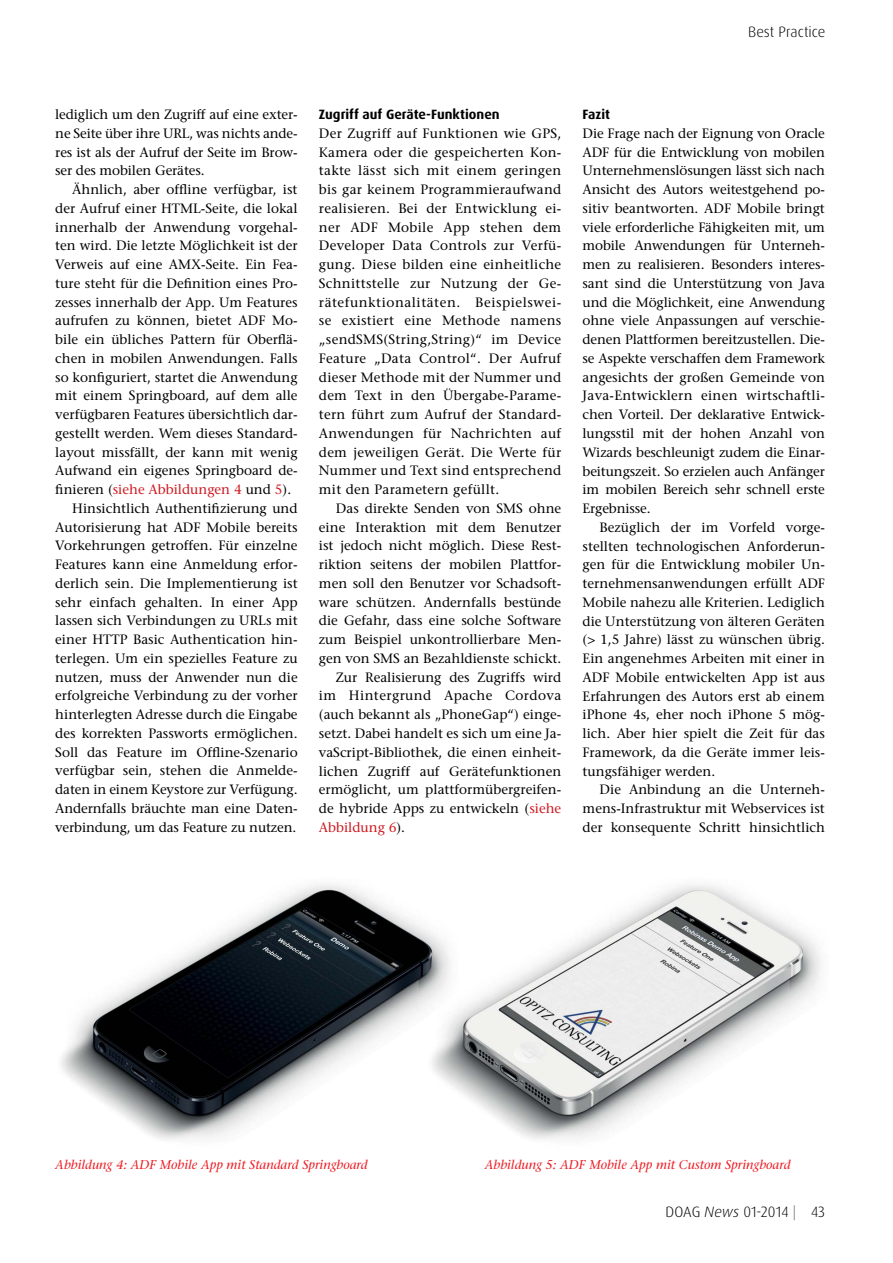
<style>
.page{position:relative;width:893px;height:1263px;background:#fff}
.page>*{position:absolute;margin:0;border:0;box-sizing:border-box;transform-origin:0 0}
.t1{font:300 15px "Dax Pro";color:#000}
.t2{font:500 13.5px/18.8px "Stone Serif Std";color:#000;text-align:justify}
.t3{font:500 13.5px "Stone Serif Std";color:#ce171e}
.t4{font:700 13.5px "Dax Pro";color:#000}
.t5{font:500 13.5px "Stone Serif Std";letter-spacing:.03em;color:#000}
.t6{font:italic 500 12.75px "Stone Serif Std";color:#ed1d24}
.s1{color:#000}
.s2{color:#ce171e}
.s3{font-style:italic}
.s4{color:#6d6e71}
</style>
<div class="page">
<img style="left:464px;top:885px;width:357px;height:255px">
<img style="left:61px;top:884px;width:403px;height:256px">
<p class="t1" style="left:748px;top:22px;width:79px">Best Practice</p>
<p class="t2" style="left:55px;top:105px;width:244px">lediglich um den Zugriff auf eine exter&shy;ne Seite über ihre URL, was nichts ande&shy;res ist als der Aufruf der Seite im Brow&shy;ser des mobilen Gerätes.</p>
<p class="t2" style="left:72px;top:180px;width:227px">Ähnlich, aber offline verfügbar, ist</p>
<p class="t2" style="left:55px;top:199px;width:244px">der Aufruf einer HTML-Seite, die lokal</p>
<p class="t2" style="left:55px;top:218px;width:244px">innerhalb der Anwendung vorgehal-</p>
<p class="t2" style="left:55px;top:236px;width:244px">ten wird. Die letzte Möglichkeit ist der</p>
<p class="t2" style="left:55px;top:255px;width:244px">Verweis auf eine AMX-Seite. Ein Fea-</p>
<p class="t2" style="left:55px;top:274px;width:244px">ture steht für die Definition eines Pro-</p>
<p class="t2" style="left:55px;top:293px;width:244px">zesses innerhalb der App. Um Features</p>
<p class="t2" style="left:55px;top:311px;width:244px">aufrufen zu können, bietet ADF Mo-</p>
<p class="t2" style="left:55px;top:330px;width:244px">bile ein übliches Pattern für Oberflä-</p>
<p class="t2" style="left:55px;top:349px;width:244px">chen in mobilen Anwendungen. Falls</p>
<p class="t2" style="left:55px;top:368px;width:244px">so konfiguriert, startet die Anwendung</p>
<p class="t2" style="left:55px;top:386px;width:244px">mit einem Springboard, auf dem alle</p>
<p class="t2" style="left:55px;top:405px;width:244px">verfügbaren Features übersichtlich dar-</p>
<p class="t2" style="left:55px;top:424px;width:244px">gestellt werden. Wem dieses Standard-</p>
<p class="t2" style="left:55px;top:443px;width:244px">layout missfällt, der kann mit wenig</p>
<p class="t2" style="left:55px;top:461px;width:244px">Aufwand ein eigenes Springboard de-</p>
<p class="t3" style="left:55px;top:481px;width:237px"><span class="s1">finieren (</span>siehe Abbildungen 4 <span class="s1">und</span> 5<span class="s1">).</span></p>
<p class="t2" style="left:72px;top:499px;width:227px">Hinsichtlich Authentifizierung und</p>
<p class="t2" style="left:55px;top:518px;width:244px">Autorisierung hat ADF Mobile bereits</p>
<p class="t2" style="left:55px;top:536px;width:244px">Vorkehrungen getroffen. Für einzelne</p>
<p class="t2" style="left:55px;top:555px;width:244px">Features kann eine Anmeldung erfor-</p>
<p class="t2" style="left:55px;top:574px;width:244px">derlich sein. Die Implementierung ist</p>
<p class="t2" style="left:55px;top:593px;width:244px">sehr einfach gehalten. In einer App</p>
<p class="t2" style="left:55px;top:611px;width:244px">lassen sich Verbindungen zu URLs mit</p>
<p class="t2" style="left:55px;top:630px;width:244px">einer HTTP Basic Authentication hin-</p>
<p class="t2" style="left:55px;top:649px;width:244px">terlegen. Um ein spezielles Feature zu</p>
<p class="t2" style="left:55px;top:668px;width:244px">nutzen, muss der Anwender nun die</p>
<p class="t2" style="left:55px;top:686px;width:244px">erfolgreiche Verbindung zu der vorher</p>
<p class="t2" style="left:55px;top:705px;width:244px">hinterlegten Adresse durch die Eingabe</p>
<p class="t2" style="left:55px;top:724px;width:244px">des korrekten Passworts ermöglichen.</p>
<p class="t2" style="left:55px;top:743px;width:244px">Soll das Feature im Offline-Szenario</p>
<p class="t2" style="left:55px;top:761px;width:243px">verfügbar sein, stehen die Anmelde-</p>
<p class="t2" style="left:55px;top:780px;width:244px">daten in einem Keystore zur Verfügung.</p>
<p class="t2" style="left:55px;top:799px;width:244px">Andernfalls bräuchte man eine Daten-</p>
<p class="t2" style="left:55px;top:818px;width:243px">verbindung, um das Feature zu nutzen.</p>
<p class="t4" style="left:319px;top:106px;width:182px">Zugriff auf Geräte-Funktionen</p>
<p class="t2" style="left:319px;top:124px;width:244px">Der Zugriff auf Funktionen wie GPS, Kamera oder die gespeicherten Kon&shy;takte lässt sich mit einem geringen bis gar keinem Programmieraufwand realisieren. Bei der Entwicklung ei&shy;ner ADF Mobile App stehen dem Developer Data Controls zur Verfü&shy;gung. Diese bilden eine einheitliche Schnittstelle zur Nutzung der Ge&shy;rätefunktionalitäten. Beispielswei&shy;se existiert eine Methode namens „sendSMS(String,String)“ im Device Feature „Data Control“. Der Aufruf dieser Methode mit der Nummer und dem Text in den Übergabe-Parame&shy;tern führt zum Aufruf der Standard-Anwendungen für Nachrichten auf dem jeweiligen Gerät. Die Werte für Nummer und Text sind entsprechend mit den Parametern gefüllt.</p>
<p class="t2" style="left:336px;top:499px;width:227px">Das direkte Senden von SMS ohne</p>
<p class="t2" style="left:319px;top:518px;width:244px">eine Interaktion mit dem Benutzer</p>
<p class="t2" style="left:319px;top:536px;width:244px">ist jedoch nicht möglich. Diese Rest-</p>
<p class="t2" style="left:319px;top:555px;width:244px">riktion seitens der mobilen Plattfor-</p>
<p class="t2" style="left:319px;top:574px;width:244px">men soll den Benutzer vor Schadsoft-</p>
<p class="t2" style="left:319px;top:593px;width:244px">ware schützen. Andernfalls bestünde</p>
<p class="t2" style="left:319px;top:611px;width:244px">die Gefahr, dass eine solche Software</p>
<p class="t2" style="left:319px;top:630px;width:244px">zum Beispiel unkontrollierbare Men-</p>
<p class="t2" style="left:319px;top:649px;width:244px">gen von SMS an Bezahldienste schickt.</p>
<p class="t2" style="left:336px;top:668px;width:227px">Zur Realisierung des Zugriffs wird</p>
<p class="t5" style="left:319px;top:688px;width:244px">im Hintergrund Apache Cordova</p>
<p class="t2" style="left:319px;top:705px;width:244px">(auch bekannt als „PhoneGap“) einge-</p>
<p class="t2" style="left:319px;top:724px;width:244px">setzt. Dabei handelt es sich um eine Ja-</p>
<p class="t2" style="left:319px;top:743px;width:244px">vaScript-Bibliothek, die einen einheit-</p>
<p class="t2" style="left:319px;top:761px;width:244px">lichen Zugriff auf Gerätefunktionen</p>
<p class="t2" style="left:319px;top:780px;width:244px">ermöglicht, um plattformübergreifen-</p>
<p class="t2" style="left:319px;top:799px;width:244px">de hybride Apps zu entwickeln (<span class="s2">siehe</span></p>
<p class="t3" style="left:319px;top:819px;width:88px">Abbildung 6<span class="s1">).</span></p>
<p class="t4" style="left:583px;top:106px;width:29px">Fazit</p>
<p class="t2" style="left:583px;top:124px;width:244px">Die Frage nach der Eignung von Oracle ADF für die Entwicklung von mobilen Unternehmenslösungen lässt sich nach Ansicht des Autors weitestgehend po&shy;sitiv beantworten. ADF Mobile bringt viele erforderliche Fähigkeiten mit, um mobile Anwendungen für Unterneh&shy;men zu realisieren. Besonders interes&shy;sant sind die Unterstützung von Java und die Möglichkeit, eine Anwendung ohne viele Anpassungen auf verschie&shy;denen Plattformen bereitzustellen. Die&shy;se Aspekte verschaffen dem Framework angesichts der großen Gemeinde von Java-Entwicklern einen wirtschaftli&shy;chen Vorteil. Der deklarative Entwick&shy;lungsstil mit der hohen Anzahl von Wizards beschleunigt zudem die Einar&shy;beitungszeit. So erzielen auch Anfänger im mobilen Bereich sehr schnell erste Ergebnisse.</p>
<p class="t2" style="left:583px;top:518px;width:244px;text-indent:17px">Bezüglich der im Vorfeld vorge&shy;stellten technologischen Anforderun&shy;gen für die Entwicklung mobiler Un&shy;ternehmensanwendungen erfüllt ADF Mobile nahezu alle Kriterien. Lediglich die Unterstützung von älteren Geräten (&gt; 1,5 Jahre) lässt zu wünschen übrig.<br>Ein angenehmes Arbeiten mit einer in ADF Mobile entwickelten App ist aus Erfahrungen des Autors erst ab einem iPhone 4s, eher noch iPhone 5 mög&shy;lich. Aber hier spielt die Zeit für das Framework, da die Geräte immer leis&shy;tungsfähiger werden.</p>
<p class="t2" style="left:583px;top:780px;width:244px;text-indent:17px">Die Anbindung an die Unterneh&shy;mens-Infrastruktur mit Webservices ist der konsequente Schritt hinsichtlich</p>
<p class="t6" style="left:55px;top:1157px;width:314px">Abbildung 4: ADF Mobile App mit Standard Springboard</p>
<p class="t6" style="left:485px;top:1157px;width:307px">Abbildung 5: ADF Mobile App mit Custom Springboard</p>
<p class="t1" style="left:666px;top:1202px;width:161px">DOAG <span class="s3">News</span> 01-2014 <span class="s4">|</span> 43</p>
</div>
